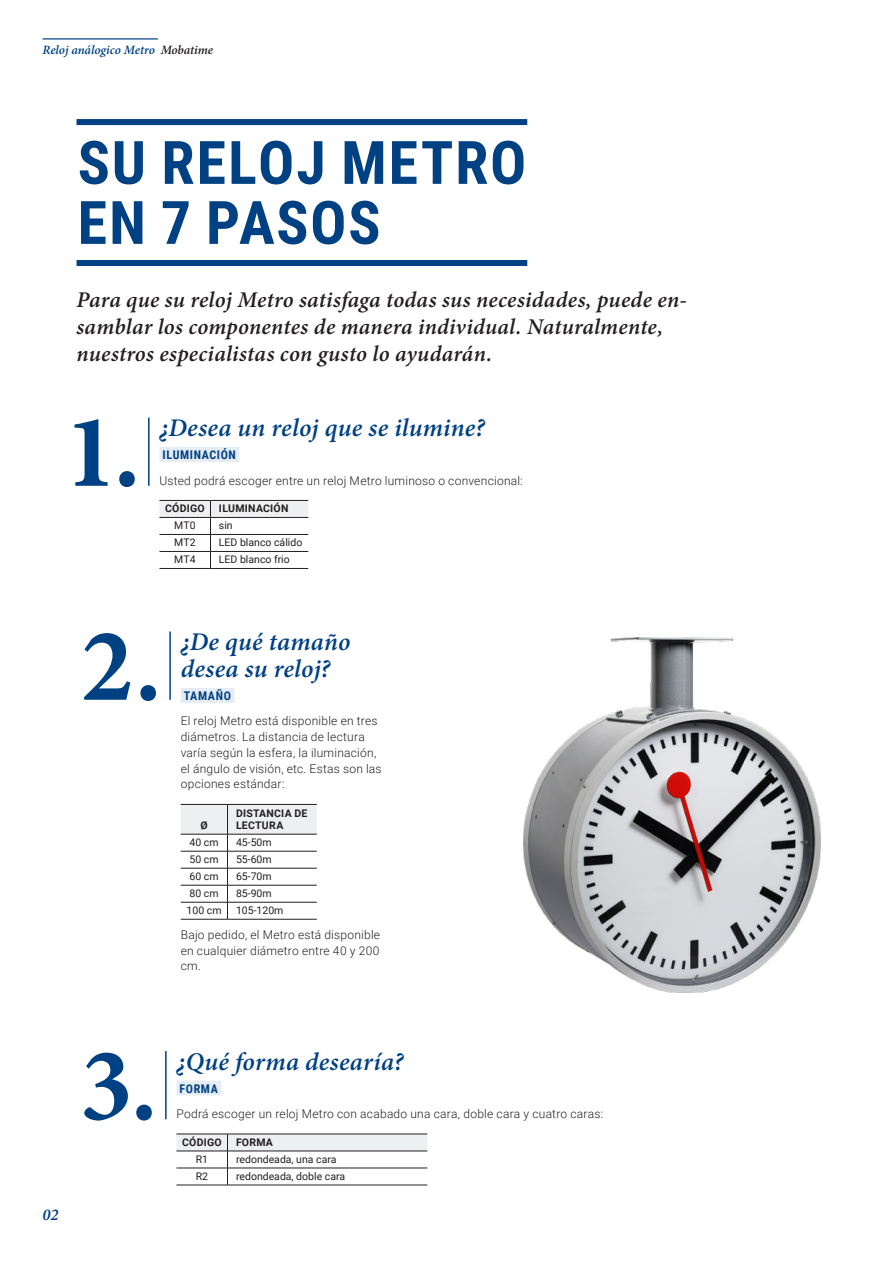
<style>
.page{position:relative;width:893px;height:1263px;background:#fff}
.page>*{position:absolute;margin:0;border:0;box-sizing:border-box;transform-origin:0 0}
.t1{font:700 105px "Minion Pro";color:#004183}
.t2{font:700 60px/60px "Roboto Condensed";letter-spacing:.03em;color:#004183}
.t3{font:italic 600 25.5px/27px "Minion Pro";letter-spacing:.01em;color:#004183}
.t4{font:italic 600 22.5px/27px "Minion Pro";letter-spacing:.01em;color:#231f20}
.t5{font:italic 600 16.5px "Minion Pro";color:#004183}
.t6{font:italic 600 12.75px "Minion Pro";letter-spacing:-.005em;color:#004183}
.t7{font:300 12px/15.8px "Roboto";letter-spacing:.02em;color:#231f20}
.t8{font:700 12px "Roboto Condensed";letter-spacing:.05em;color:#004183}
.t9{font:10.5px "Roboto";color:#231f20}
.t10{font:700 10.5px "Roboto";letter-spacing:.025em;color:#231f20}
.s1{color:#231f20}
</style>
<div class="page">
<img style="left:523px;top:638px;width:298px;height:354px">
<div style="left:77px;top:119px;width:450px;height:6px;background:#004183"></div>
<div style="left:77px;top:260px;width:450px;height:6px;background:#004183"></div>
<hr style="left:43px;top:38px;width:115px;height:2px;background:#004183">
<div style="left:181px;top:688px;width:53px;height:15px;background:#e6ecf3"></div>
<svg style="left:181px;top:805px;width:136px;height:114px"></svg>
<hr style="left:181px;top:804px;width:46px;height:1px;background:#231f20">
<hr style="left:227px;top:804px;width:90px;height:1px;background:#231f20">
<hr style="left:181px;top:834px;width:46px;height:1px;background:#231f20">
<hr style="left:227px;top:834px;width:90px;height:1px;background:#231f20">
<hr style="left:181px;top:851px;width:46px;height:1px;background:#231f20">
<hr style="left:227px;top:851px;width:90px;height:1px;background:#231f20">
<hr style="left:181px;top:868px;width:46px;height:1px;background:#231f20">
<hr style="left:227px;top:868px;width:90px;height:1px;background:#231f20">
<hr style="left:181px;top:885px;width:46px;height:1px;background:#231f20">
<hr style="left:227px;top:885px;width:90px;height:1px;background:#231f20">
<hr style="left:181px;top:902px;width:46px;height:1px;background:#231f20">
<hr style="left:227px;top:902px;width:90px;height:1px;background:#231f20">
<hr style="left:181px;top:919px;width:46px;height:1px;background:#231f20">
<hr style="left:227px;top:919px;width:90px;height:1px;background:#231f20">
<hr style="left:169px;top:631px;width:2px;height:69px;background:#004183">
<div style="left:159px;top:447px;width:80px;height:15px;background:#e6ecf3"></div>
<svg style="left:159px;top:501px;width:149px;height:67px"></svg>
<hr style="left:159px;top:500px;width:51px;height:1px;background:#231f20">
<hr style="left:210px;top:500px;width:98px;height:1px;background:#231f20">
<hr style="left:159px;top:517px;width:51px;height:1px;background:#231f20">
<hr style="left:210px;top:517px;width:98px;height:1px;background:#231f20">
<hr style="left:159px;top:534px;width:51px;height:1px;background:#231f20">
<hr style="left:210px;top:534px;width:98px;height:1px;background:#231f20">
<hr style="left:159px;top:551px;width:51px;height:1px;background:#231f20">
<hr style="left:210px;top:551px;width:98px;height:1px;background:#231f20">
<hr style="left:159px;top:568px;width:51px;height:1px;background:#231f20">
<hr style="left:210px;top:568px;width:98px;height:1px;background:#231f20">
<hr style="left:148px;top:417px;width:2px;height:69px;background:#004183">
<div style="left:176px;top:1080px;width:45px;height:15px;background:#e6ecf3"></div>
<svg style="left:176px;top:1135px;width:251px;height:50px"></svg>
<hr style="left:176px;top:1134px;width:51px;height:1px;background:#231f20">
<hr style="left:227px;top:1134px;width:200px;height:1px;background:#231f20">
<hr style="left:176px;top:1151px;width:51px;height:1px;background:#231f20">
<hr style="left:227px;top:1151px;width:200px;height:1px;background:#231f20">
<hr style="left:176px;top:1168px;width:51px;height:1px;background:#231f20">
<hr style="left:227px;top:1168px;width:200px;height:1px;background:#231f20">
<hr style="left:176px;top:1185px;width:51px;height:1px;background:#231f20">
<hr style="left:227px;top:1185px;width:200px;height:1px;background:#231f20">
<hr style="left:165px;top:1051px;width:2px;height:68px;background:#004183">
<p class="t6" style="left:43px;top:41px;width:172px">Reloj análogico Metro <span class="s1">Mobatime</span></p>
<p class="t2" style="left:78px;top:130px;width:450px">SU RELOJ METRO<br>EN 7 PASOS</p>
<p class="t4" style="left:77px;top:286px;width:612px">Para que su reloj Metro satisfaga todas sus necesidades, puede en&shy;samblar los componentes de manera individual. Naturalmente, nuestros especialistas con gusto lo ayudarán.</p>
<p class="t1" style="left:65px;top:378px;width:77px">1.</p>
<p class="t3" style="left:159px;top:414px;width:327px">¿Desea un reloj que se ilumine?</p>
<p class="t8" style="left:163px;top:446px;width:75px">ILUMINACIÓN</p>
<p class="t7" style="left:159px;top:472px;width:365px">Usted podrá escoger entre un reloj Metro luminoso o convencional:</p>
<p class="t10" style="left:165px;top:501px;width:41px">CÓDIGO</p>
<p class="t10" style="left:219px;top:501px;width:71px">ILUMINACIÓN</p>
<p class="t9" style="left:174px;top:518px;width:23px">MT0</p>
<p class="t9" style="left:219px;top:518px;width:15px">sin</p>
<p class="t9" style="left:174px;top:535px;width:23px">MT2</p>
<p class="t9" style="left:219px;top:535px;width:85px">LED blanco cálido</p>
<p class="t9" style="left:174px;top:552px;width:23px">MT4</p>
<p class="t9" style="left:219px;top:552px;width:72px">LED blanco frio</p>
<p class="t1" style="left:81px;top:592px;width:82px">2.</p>
<p class="t3" style="left:181px;top:628px;width:171px">¿De qué tamaño desea su reloj?</p>
<p class="t8" style="left:184px;top:687px;width:49px">TAMAÑO</p>
<p class="t7" style="left:181px;top:713px;width:202px">El reloj Metro está disponible en tres diámetros. La distancia de lectura varía según la esfera, la iluminación, el ángulo de visión, etc. Estas son las opciones estándar:</p>
<p class="t10" style="left:200px;top:818px;width:9px">Ø</p>
<p class="t10" style="left:236px;top:806px;width:73px">DISTANCIA DE</p>
<p class="t10" style="left:236px;top:818px;width:49px">LECTURA</p>
<p class="t9" style="left:190px;top:835px;width:31px">40 cm</p>
<p class="t9" style="left:236px;top:835px;width:37px">45-50m</p>
<p class="t9" style="left:190px;top:852px;width:31px">50 cm</p>
<p class="t9" style="left:236px;top:852px;width:37px">55-60m</p>
<p class="t9" style="left:190px;top:869px;width:31px">60 cm</p>
<p class="t9" style="left:236px;top:869px;width:37px">65-70m</p>
<p class="t9" style="left:190px;top:886px;width:31px">80 cm</p>
<p class="t9" style="left:236px;top:886px;width:37px">85-90m</p>
<p class="t9" style="left:187px;top:903px;width:36px">100 cm</p>
<p class="t9" style="left:236px;top:903px;width:49px">105-120m</p>
<p class="t7" style="left:181px;top:926px;width:201px;text-align:justify">Bajo pedido, el Metro está disponible en cualquier diámetro entre 40 y 200 cm.</p>
<p class="t5" style="left:43px;top:1203px;width:17px">02</p>
<p class="t1" style="left:80px;top:1012px;width:79px">3.</p>
<p class="t3" style="left:176px;top:1048px;width:229px">¿Qué forma desearía?</p>
<p class="t8" style="left:180px;top:1080px;width:40px">FORMA</p>
<p class="t7" style="left:176px;top:1105px;width:428px">Podrá escoger un reloj Metro con acabado una cara, doble cara y cuatro caras:</p>
<p class="t10" style="left:182px;top:1135px;width:41px">CÓDIGO</p>
<p class="t10" style="left:236px;top:1135px;width:39px">FORMA</p>
<p class="t9" style="left:196px;top:1152px;width:14px">R1</p>
<p class="t9" style="left:236px;top:1152px;width:102px">redondeada, una cara</p>
<p class="t9" style="left:196px;top:1169px;width:14px">R2</p>
<p class="t9" style="left:236px;top:1169px;width:111px">redondeada, doble cara</p>
</div>
